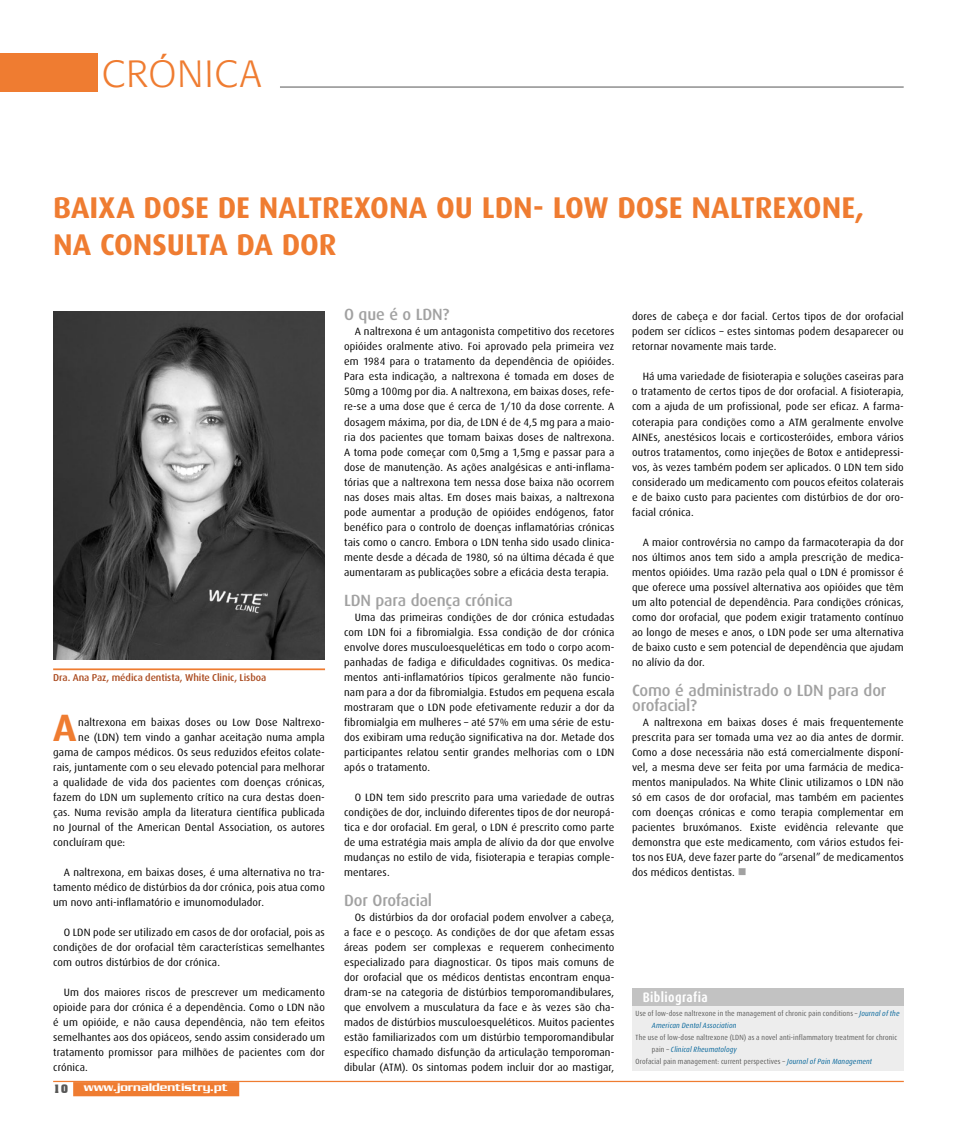
<style>
.page{position:relative;width:957px;height:1134px;background:#fff}
.page>*{position:absolute;margin:0;border:0;box-sizing:border-box;transform-origin:0 0}
.t1{font:700 38.12px "Dax";color:#ef7c31}
.t2{font:300 37.5px "Formata";letter-spacing:.04em;color:#ef7c31}
.t3{font:700 30px/37.5px "Dax";letter-spacing:-.005em;color:#ef7c31}
.t4{font:500 16.25px/15px "Dax";letter-spacing:-.01em;color:#a1a1a1}
.t5{font:700 13.75px "Dax Condensed";letter-spacing:.025em;color:#fff}
.t6{font:500 12px "Serpentine";color:#fff}
.t7{font:700 11.25px "Aachen BT";color:#575756}
.t8{font:10.62px/15px "Dax";letter-spacing:.015em;color:#000;text-align:justify}
.t9{font:500 10px "Dax";letter-spacing:-.005em;color:#aa4b20}
.t10{font:7.5px/12px "Dax";letter-spacing:.025em;color:#575756;scale:.9 1}
.t11{font:italic 7.5px "Dax";letter-spacing:.025em;color:#006399;scale:.9 1}
.s1{font-style:italic;color:#006399}
.s2{font-style:normal;color:#575756}
</style>
<div class="page">
<svg style="left:73px;top:1082px;width:166px;height:14px;background:#ef7c32"></svg>
<hr style="left:53px;top:1081px;width:851px;height:1px;background:#ef7c31">
<hr style="left:280px;top:87px;width:623px;height:1px;background:#575756">
<div style="left:0;top:53px;width:97px;height:39px;background:#ef7c31"></div>
<hr style="left:53px;top:668px;width:272px;height:2px;background:#ef7c31">
<img style="left:53px;top:312px;width:272px;height:347px">
<div style="left:632px;top:1007px;width:272px;height:64px;background:#ededed"></div>
<div style="left:632px;top:988px;width:272px;height:18px;background:#c2c2c2"></div>
<hr style="left:956px;top:1082px;width:1px;height:52px;background:#232020">
<h2 class="t2" style="left:102px;top:52px;width:160px">CRÓNICA</h2>
<h3 class="t3" style="left:53px;top:189px;width:812px">BAIXA DOSE DE NALTREXONA OU LDN- LOW DOSE NALTREXONE,<br>NA CONSULTA DA DOR</h3>
<p class="t9" style="left:53px;top:672px;width:215px">Dra. Ana Paz, médica dentista, White Clinic, Lisboa</p>
<h1 class="t1" style="left:53px;top:706px;width:25px">A</h1>
<p class="t8" style="left:78px;top:714px;width:248px">naltrexona em baixas doses ou Low Dose Naltrexo-</p>
<p class="t8" style="left:78px;top:729px;width:248px">ne (LDN) tem vindo a ganhar aceitação numa ampla</p>
<p class="t8" style="left:53px;top:744px;width:273px">gama de campos médicos. Os seus reduzidos efeitos colate-</p>
<p class="t8" style="left:53px;top:759px;width:273px">rais, juntamente com o seu elevado potencial para melhorar</p>
<p class="t8" style="left:53px;top:774px;width:273px">a qualidade de vida dos pacientes com doenças crónicas,</p>
<p class="t8" style="left:53px;top:789px;width:273px">fazem do LDN um suplemento crítico na cura destas doen-</p>
<p class="t8" style="left:53px;top:804px;width:273px">ças. Numa revisão ampla da literatura científica publicada</p>
<p class="t8" style="left:53px;top:819px;width:273px">no Journal of the American Dental Association, os autores</p>
<p class="t8" style="left:53px;top:834px;width:74px">concluíram que:</p>
<p class="t8" style="left:53px;top:864px;width:273px;text-indent:11px">A naltrexona, em baixas doses, é uma alternativa no tra&shy;tamento médico de distúrbios da dor crónica, pois atua como um novo anti-inflamatório e imunomodulador.</p>
<p class="t8" style="left:53px;top:924px;width:273px;text-indent:11px">O LDN pode ser utilizado em casos de dor orofacial, pois as condições de dor orofacial têm características semelhantes com outros distúrbios de dor crónica.</p>
<p class="t8" style="left:53px;top:984px;width:273px;text-indent:11px">Um dos maiores riscos de prescrever um medicamento opioide para dor crónica é a dependência. Como o LDN não é um opióide, e não causa dependência, não tem efeitos semelhantes aos dos opiáceos, sendo assim considerado um tratamento promissor para milhões de pacientes com dor crónica.</p>
<p class="t7" style="left:53px;top:1082px;width:17px">10</p>
<p class="t6" style="left:84px;top:1081px;width:145px">www.jornaldentistry.pt</p>
<h3 class="t4" style="left:344px;top:307px;width:107px">O que é o LDN?</h3>
<p class="t8" style="left:344px;top:324px;width:272px;text-indent:11px">A naltrexona é um antagonista competitivo dos recetores opióides oralmente ativo. Foi aprovado pela primeira vez em 1984 para o tratamento da dependência de opióides.<br>Para esta indicação, a naltrexona é tomada em doses de 50mg a 100mg por dia. A naltrexona, em baixas doses, refe&shy;re-se a uma dose que é cerca de 1/10 da dose corrente. A dosagem máxima, por dia, de LDN é de 4,5 mg para a maio&shy;ria dos pacientes que tomam baixas doses de naltrexona.<br>A toma pode começar com 0,5mg a 1,5mg e passar para a dose de manutenção. As ações analgésicas e anti-inflama&shy;tórias que a naltrexona tem nessa dose baixa não ocorrem nas doses mais altas. Em doses mais baixas, a naltrexona pode aumentar a produção de opióides endógenos, fator benéfico para o controlo de doenças inflamatórias crónicas tais como o cancro. Embora o LDN tenha sido usado clinica&shy;mente desde a década de 1980, só na última década é que aumentaram as publicações sobre a eficácia desta terapia.</p>
<h3 class="t4" style="left:344px;top:592px;width:170px">LDN para doença crónica</h3>
<p class="t8" style="left:344px;top:609px;width:272px;text-indent:11px">Uma das primeiras condições de dor crónica estudadas com LDN foi a fibromialgia. Essa condição de dor crónica envolve dores musculoesqueléticas em todo o corpo acom&shy;panhadas de fadiga e dificuldades cognitivas. Os medica&shy;mentos anti-inflamatórios típicos geralmente não funcio&shy;nam para a dor da fibromialgia. Estudos em pequena escala mostraram que o LDN pode efetivamente reduzir a dor da fibromialgia em mulheres – até 57% em uma série de estu&shy;dos exibiram uma redução significativa na dor. Metade dos participantes relatou sentir grandes melhorias com o LDN após o tratamento.</p>
<p class="t8" style="left:344px;top:789px;width:272px;text-indent:11px">O LDN tem sido prescrito para uma variedade de outras condições de dor, incluindo diferentes tipos de dor neuropá&shy;tica e dor orofacial. Em geral, o LDN é prescrito como parte de uma estratégia mais ampla de alívio da dor que envolve mudanças no estilo de vida, fisioterapia e terapias comple&shy;mentares.</p>
<h3 class="t4" style="left:344px;top:892px;width:90px">Dor Orofacial</h3>
<p class="t8" style="left:344px;top:909px;width:272px;text-indent:11px">Os distúrbios da dor orofacial podem envolver a cabeça, a face e o pescoço. As condições de dor que afetam essas áreas podem ser complexas e requerem conhecimento especializado para diagnosticar. Os tipos mais comuns de dor orofacial que os médicos dentistas encontram enqua&shy;dram-se na categoria de distúrbios temporomandibulares, que envolvem a musculatura da face e às vezes são cha&shy;mados de distúrbios musculoesqueléticos. Muitos pacientes estão familiarizados com um distúrbio temporomandibular específico chamado disfunção da articulação temporoman&shy;dibular (ATM). Os sintomas podem incluir dor ao mastigar,</p>
<p class="t8" style="left:632px;top:309px;width:273px">dores de cabeça e dor facial. Certos tipos de dor orofacial podem ser cíclicos – estes sintomas podem desaparecer ou retornar novamente mais tarde.</p>
<p class="t8" style="left:632px;top:369px;width:273px;text-indent:11px">Há uma variedade de fisioterapia e soluções caseiras para o tratamento de certos tipos de dor orofacial. A fisioterapia, com a ajuda de um profissional, pode ser eficaz. A farma&shy;coterapia para condições como a ATM geralmente envolve AINEs, anestésicos locais e corticosteróides, embora vários outros tratamentos, como injeções de Botox e antidepressi&shy;vos, às vezes também podem ser aplicados. O LDN tem sido considerado um medicamento com poucos efeitos colaterais e de baixo custo para pacientes com distúrbios de dor oro&shy;facial crónica.</p>
<p class="t8" style="left:632px;top:534px;width:273px;text-indent:11px">A maior controvérsia no campo da farmacoterapia da dor nos últimos anos tem sido a ampla prescrição de medica&shy;mentos opióides. Uma razão pela qual o LDN é promissor é que oferece uma possível alternativa aos opióides que têm um alto potencial de dependência. Para condições crónicas, como dor orofacial, que podem exigir tratamento contínuo ao longo de meses e anos, o LDN pode ser uma alternativa de baixo custo e sem potencial de dependência que ajudam no alívio da dor.</p>
<h3 class="t4" style="left:632px;top:682px;width:256px">Como é administrado o LDN para dor orofacial?</h3>
<p class="t8" style="left:632px;top:714px;width:273px;text-indent:11px">A naltrexona em baixas doses é mais frequentemente prescrita para ser tomada uma vez ao dia antes de dormir.<br>Como a dose necessária não está comercialmente disponí&shy;vel, a mesma deve ser feita por uma farmácia de medica&shy;mentos manipulados. Na White Clinic utilizamos o LDN não só em casos de dor orofacial, mas também em pacientes com doenças crónicas e como terapia complementar em pacientes bruxómanos. Existe evidência relevante que demonstra que este medicamento, com vários estudos fei&shy;tos nos EUA, deve fazer parte do “arsenal” de medicamentos dos médicos dentistas.</p>
<p class="t5" style="left:643px;top:989px;width:66px">Bibliografia</p>
<p class="t10" style="left:652px;top:1007px;width:277px;text-indent:-16px">Use of low-dose naltrexone in the management of chronic pain conditions – <span class="s1">Journal of the<br>American Dental Association</span></p>
<p class="t10" style="left:635px;top:1031px;width:292px">The use of low-dose naltrexone (LDN) as a novel anti-inflammatory treatment for chronic</p>
<p class="t11" style="left:652px;top:1045px;width:96px"><span class="s2">pain –</span> Clinical Rheumatology</p>
<p class="t10" style="left:635px;top:1056px;width:264px">Orofacial pain management: current perspectives – <span class="s1">Journal of Pain Management</span></p>
</div>
